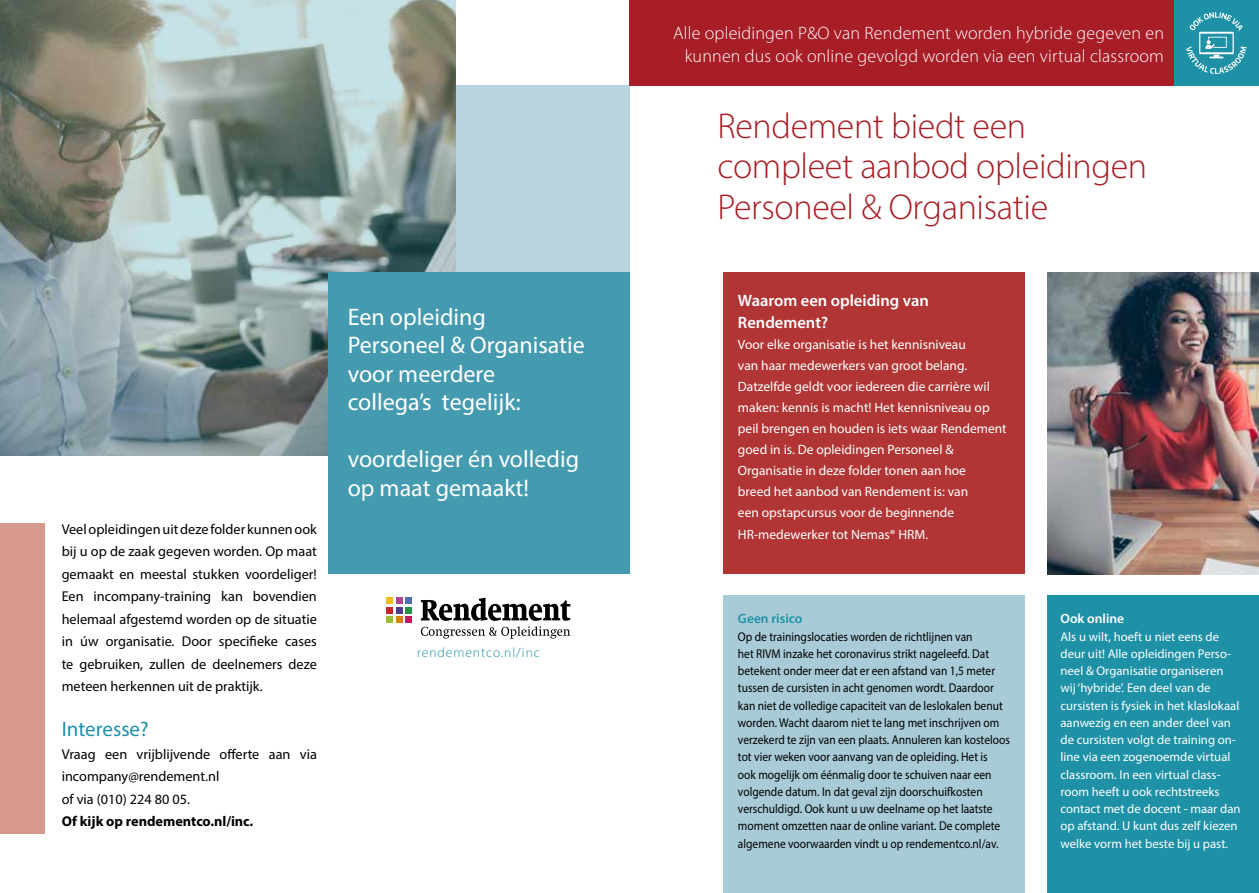
<style>
.page{position:relative;width:1259px;height:893px;background:#fff}
.page>*{position:absolute;margin:0;border:0;box-sizing:border-box;transform-origin:0 0}
.t1{font:300 36px/40.5px "Myriad Pro";letter-spacing:-.01em;color:#a81e27}
.t2{font:24px/28.5px "Myriad Pro";color:#fff}
.t3{font:21px "Myriad Pro";color:#1e91a7}
.t4{font:300 18px/22.5px "Myriad Pro";letter-spacing:.01em;color:#fff;text-align:right}
.t5{font:600 16.5px/21px "Myriad Pro";color:#fff}
.t6{font:14.25px/22.5px "Myriad Pro";color:#000;text-align:justify}
.t7{font:700 14.25px "Myriad Pro";color:#000}
.t8{font:13.5px/21px "Myriad Pro";color:#fff}
.t9{font:300 13.5px "Myriad Pro";letter-spacing:.07em;color:#1e91a7}
.t10{font:600 13.5px "Myriad Pro";color:#1e91a7}
.t11{font:600 13.5px "Myriad Pro";color:#fff}
.t12{font:12.75px/17.2px "Myriad Pro";color:#000;scale:.9 1}
.t13{font:12.75px/17.2px "Myriad Pro";color:#fff}
</style>
<div class="page">
<img style="left:1047px;top:272px;width:212px;height:302px">
<div style="left:1047px;top:595px;width:212px;height:298px;background:#1e91a7"></div>
<div style="left:723px;top:272px;width:302px;height:302px;background:#b03534"></div>
<div style="left:0;top:523px;width:45px;height:310px;background:#d6998c"></div>
<div style="left:442px;top:85px;width:187px;height:192px;background:#b6d3de"></div>
<div style="left:723px;top:595px;width:302px;height:298px;background:#a8cbd7"></div>
<div style="left:1174px;top:0;width:85px;height:85px;background:#1e91a7"></div>
<div style="left:629px;top:0;width:545px;height:85px;background:#a81e27"></div>
<svg style="left:1186px;top:12px;width:60px;height:62px"></svg>
<img style="left:0;top:0;width:455px;height:455px">
<div style="left:387px;top:616px;width:6px;height:7px;background:#9abc38"></div>
<div style="left:396px;top:616px;width:6px;height:7px;background:#d88318"></div>
<div style="left:405px;top:616px;width:6px;height:7px;background:#c51963"></div>
<svg style="left:387px;top:598px;width:24px;height:15px"></svg>
<svg style="left:421px;top:598px;width:149px;height:41px"></svg>
<div style="left:327px;top:272px;width:302px;height:302px;background:#449baf"></div>
<p class="t6" style="left:62px;top:517px;width:257px">Veel opleidingen uit deze folder kunnen ook bij u op de zaak gegeven worden. Op maat gemaakt en meestal stukken voordeliger!<br>Een incompany-training kan bovendien helemaal afgestemd worden op de situatie in úw organisatie. Door specifieke cases te gebruiken, zullen de deelnemers deze meteen herkennen uit de praktijk.</p>
<h3 class="t3" style="left:62px;top:716px;width:89px">Interesse?</h3>
<p class="t6" style="left:62px;top:742px;width:257px;text-align:left">Vraag een vrijblijvende offerte aan via incompany@rendement.nl<br>of via (010) 224 80 05.</p>
<p class="t7" style="left:62px;top:812px;width:193px">Of kijk op rendementco.nl/inc.</p>
<h2 class="t2" style="left:348px;top:302px;width:239px">Een opleiding<br>Personeel &amp; Organisatie voor meerdere collega’s tegelijk:</h2>
<h2 class="t2" style="left:348px;top:444px;width:233px">voordeliger én volledig op maat gemaakt!</h2>
<p class="t9" style="left:417px;top:645px;width:124px">rendementco.nl/inc</p>
<h3 class="t4" style="left:673px;top:22px;width:492px">Alle opleidingen P&amp;O van Rendement worden hybride gegeven en kunnen dus ook online gevolgd worden via een virtual classroom</h3>
<h1 class="t1" style="left:717px;top:105px;width:431px">Rendement biedt een compleet aanbod opleidingen<br>Personeel &amp; Organisatie</h1>
<p class="t5" style="left:738px;top:290px;width:192px">Waarom een opleiding van<br>Rendement?</p>
<p class="t8" style="left:738px;top:333px;width:270px">Voor elke organisatie is het kennisniveau<br>van haar medewerkers van groot belang.<br>Datzelfde geldt voor iedereen die carrière wil maken: kennis is macht! Het kennisniveau op peil brengen en houden is iets waar Rendement goed in is. De opleidingen Personeel &amp; Organisatie in deze folder tonen aan hoe<br>breed het aanbod van Rendement is: van<br>een opstapcursus voor de beginnende</p>
<p class="t8" style="left:738px;top:524px;width:192px">HR-medewerker tot Nemas® HRM.</p>
<p class="t10" style="left:738px;top:610px;width:66px">Geen risico</p>
<p class="t12" style="left:738px;top:627px;width:304px">Op de trainingslocaties worden de richtlijnen van<br>het RIVM inzake het coronavirus strikt nageleefd. Dat betekent onder meer dat er een afstand van 1,5 meter tussen de cursisten in acht genomen wordt. Daardoor kan niet de volledige capaciteit van de leslokalen benut worden. Wacht daarom niet te lang met inschrijven om verzekerd te zijn van een plaats. Annuleren kan kosteloos tot vier weken voor aanvang van de opleiding. Het is<br>ook mogelijk om éénmalig door te schuiven naar een volgende datum. In dat geval zijn doorschuifkosten verschuldigd. Ook kunt u uw deelname op het laatste moment omzetten naar de online variant. De complete algemene voorwaarden vindt u op rendementco.nl/av.</p>
<p class="t11" style="left:1060px;top:610px;width:65px">Ook online</p>
<p class="t13" style="left:1060px;top:627px;width:182px">Als u wilt, hoeft u niet eens de deur uit! Alle opleidingen Perso&shy;neel &amp; Organisatie organiseren wij ‘hybride’. Een deel van de cursisten is fysiek in het klaslokaal aanwezig en een ander deel van de cursisten volgt de training on&shy;line via een zogenoemde virtual classroom. In een virtual class&shy;room heeft u ook rechtstreeks contact met de docent - maar dan op afstand. U kunt dus zelf kiezen welke vorm het beste bij u past.</p>
</div>
